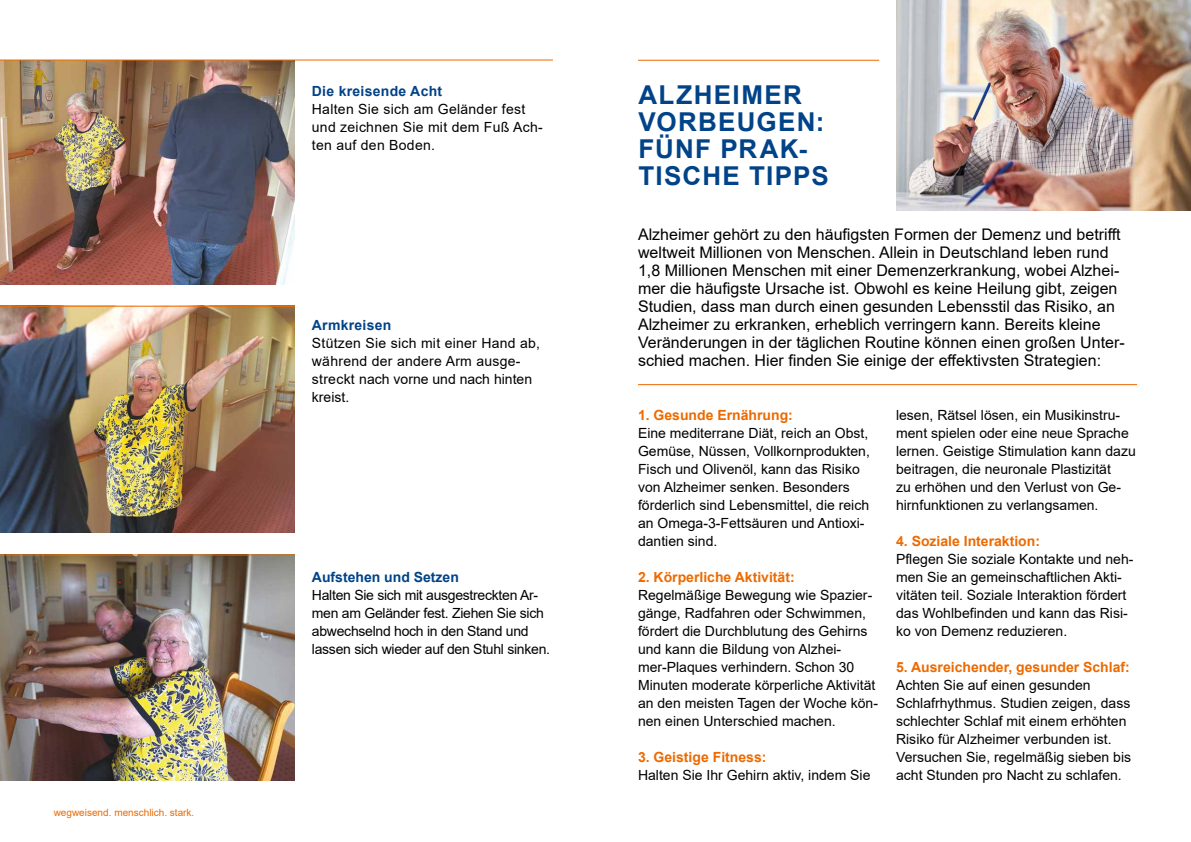
<style>
.page{position:relative;width:1191px;height:842px;background:#fff}
.page>*{position:absolute;margin:0;border:0;box-sizing:border-box;transform-origin:0 0}
.t1{font:700 26px/27px "Arial";letter-spacing:.05em;color:#004388}
.t2{font:16px/18px "Arial";color:#000}
.t3{font:14px/18px "Arial";color:#000}
.t4{font:14px/18px "Arial";letter-spacing:.02em;color:#000}
.t5{font:14px/18px "Arial";letter-spacing:-.02em;color:#000}
.t6{font:700 14px "Arial";color:#ed6a00}
.t7{font:700 14px "Arial";letter-spacing:.02em;color:#004388}
.t8{font:10px "Arial";color:#ed6a00}
</style>
<div class="page">
<hr style="left:638px;top:60px;width:241px;height:1px;background:#ed6a00">
<hr style="left:638px;top:384px;width:499px;height:1px;background:#ed6a00">
<img style="left:896px;top:0;width:295px;height:210px">
<img style="left:0;top:61px;width:295px;height:224px">
<img style="left:0;top:307px;width:295px;height:225px">
<img style="left:0;top:555px;width:295px;height:225px">
<hr style="left:0;top:60px;width:553px;height:1px;background:#ed6a00">
<hr style="left:0;top:306px;width:295px;height:1px;background:#ed6a00">
<hr style="left:0;top:554px;width:295px;height:1px;background:#ed6a00">
<p class="t8" style="left:54px;top:805px;width:142px">wegweisend. menschlich. stark.</p>
<p class="t7" style="left:312px;top:81px;width:132px">Die kreisende Acht</p>
<p class="t4" style="left:312px;top:100px;width:232px">Halten Sie sich am Geländer fest und zeichnen Sie mit dem Fuß Ach&shy;ten auf den Boden.</p>
<p class="t7" style="left:312px;top:315px;width:81px">Armkreisen</p>
<p class="t4" style="left:312px;top:334px;width:230px">Stützen Sie sich mit einer Hand ab, während der andere Arm ausge&shy;streckt nach vorne und nach hinten kreist.</p>
<p class="t7" style="left:312px;top:567px;width:149px">Aufstehen und Setzen</p>
<p class="t5" style="left:312px;top:586px;width:240px">Halten Sie sich mit ausgestreckten Ar&shy;men am Geländer fest. Ziehen Sie sich abwechselnd hoch in den Stand und lassen sich wieder auf den Stuhl sinken.</p>
<h1 class="t1" style="left:638px;top:82px;width:189px">Alzheimer vorbeugen:<br>Fü nf prak&shy;tische Tipps</h1>
<p class="t2" style="left:638px;top:225px;width:488px">Alzheimer gehört zu den häufigsten Formen der Demenz und betrifft weltweit Millionen von Menschen. Allein in Deutschland leben rund 1,8 Millionen Menschen mit einer Demenzerkrankung, wobei Alzhei&shy;mer die häufigste Ursache ist. Obwohl es keine Heilung gibt, zeigen Studien, dass man durch einen gesunden Lebensstil das Risiko, an Alzheimer zu erkranken, erheblich verringern kann. Bereits kleine Veränderungen in der täglichen Routine können einen großen U nter&shy;schied machen. Hier finden Sie einige der effektivsten Strategien:</p>
<p class="t6" style="left:638px;top:405px;width:156px">1. Gesunde Ernährung:</p>
<p class="t3" style="left:638px;top:424px;width:233px">Eine mediterrane Diät, reich an Obst, Gemüse, N üssen, Vollkornprodukten, Fisch und Olivenöl, kann das Risiko von Alzheimer senken. Besonders förderlich sind Lebensmittel, die reich an Omega-3-Fettsäuren und Antioxi&shy;dantien sind.</p>
<p class="t6" style="left:638px;top:567px;width:158px">2. Körperliche Aktivität:</p>
<p class="t3" style="left:638px;top:586px;width:241px">Regelmäßige Bewegung wie Spazier&shy;gänge, Radfahren oder Schwimmen, fördert die Durchblutung des Gehirns und kann die Bildung von Alzhei&shy;mer-Plaques verhindern. Schon 30<br>Minuten moderate körperliche Aktivität an den meisten Tagen der Woche kön&shy;nen einen U nterschied machen.</p>
<p class="t6" style="left:638px;top:747px;width:130px">3. Geistige Fitness:</p>
<p class="t3" style="left:638px;top:766px;width:234px">Halten Sie Ihr Gehirn aktiv, indem Sie</p>
<p class="t3" style="left:896px;top:406px;width:241px">lesen, Rätsel lösen, ein Musikinstru&shy;ment spielen oder eine neue Sprache lernen. Geistige Stimulation kann dazu beitragen, die neuronale Plastizität<br>zu erhöhen und den Verlust von Ge&shy;hirnfunktionen zu verlangsamen.</p>
<p class="t6" style="left:896px;top:531px;width:145px">4. Soziale Interaktion:</p>
<p class="t3" style="left:896px;top:550px;width:239px">Pflegen Sie soziale Kontakte und neh&shy;men Sie an gemeinschaftlichen Akti&shy;vitäten teil. Soziale Interaktion fördert das Wohlbefinden und kann das Risi&shy;ko von Demenz reduzieren.</p>
<p class="t6" style="left:896px;top:657px;width:235px">5. Ausreichender, gesunder Schlaf:</p>
<p class="t3" style="left:896px;top:676px;width:236px">Achten Sie auf einen gesunden Schlafrhythmus. Studien zeigen, dass schlechter Schlaf mit einem erhöhten Risiko für Alzheimer verbunden ist.<br>Versuchen Sie, regelmäßig sieben bis acht Stunden pro N acht zu schlafen.</p>
</div>
